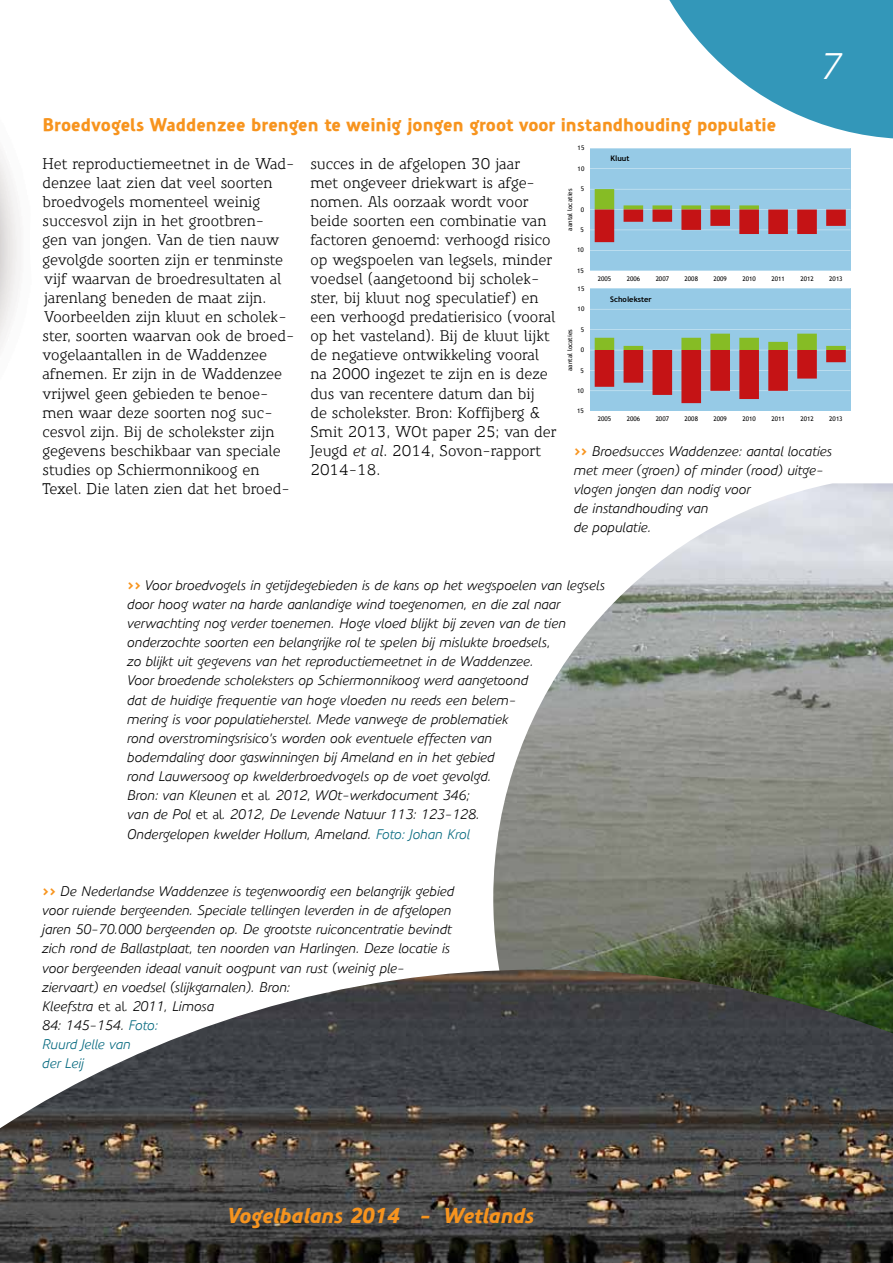
<style>
.page{position:relative;width:893px;height:1263px;background:#fff}
.page>*{position:absolute;margin:0;border:0;box-sizing:border-box;transform-origin:0 0}
.t1{font:italic 36px "Precious Sans";color:#fff}
.t2{font:italic 900 21px "Precious Sans";color:#f7941e}
.t3{font:900 18px "Precious Sans";color:#f7941e}
.t4{font:15px/19.2px "Precious Serif";color:#000}
.t5{font:italic 13.5px/19.2px "Precious Sans";color:#000}
.t6{font:700 7.65px "Trebuchet MS";color:#000}
.t7{font:6.3px "Trebuchet MS";letter-spacing:.005em;color:#000}
.s1{font-style:italic}
.s2{font-family:"Precious Serif";font-weight:700;color:#f7941e}
.s3{font-style:normal}
.s4{color:#00677d}
</style>
<div class="page">
<img style="left:493px;top:483px;width:400px;height:486px">
<img style="left:0;top:969px;width:893px;height:294px">
<div style="left:590px;top:148px;width:260px;height:123px;background:#96cae6"></div>
<hr style="left:590px;top:250px;width:260px;height:1px;background:#fff">
<hr style="left:590px;top:230px;width:260px;height:1px;background:#fff">
<hr style="left:590px;top:209px;width:260px;height:1px;background:#fff">
<hr style="left:590px;top:189px;width:260px;height:1px;background:#fff">
<hr style="left:590px;top:168px;width:260px;height:1px;background:#fff">
<hr style="left:590px;top:148px;width:260px;height:1px;background:#fff">
<svg style="left:595px;top:189px;width:251px;height:53px"></svg>
<div style="left:590px;top:289px;width:260px;height:122px;background:#96cae6"></div>
<hr style="left:590px;top:391px;width:260px;height:1px;background:#fff">
<hr style="left:590px;top:370px;width:260px;height:1px;background:#fff">
<hr style="left:590px;top:350px;width:260px;height:1px;background:#fff">
<hr style="left:590px;top:329px;width:260px;height:1px;background:#fff">
<hr style="left:590px;top:309px;width:260px;height:1px;background:#fff">
<hr style="left:590px;top:289px;width:260px;height:1px;background:#fff">
<svg style="left:595px;top:334px;width:251px;height:69px"></svg>
<svg style="left:669px;top:0;width:224px;height:139px"></svg>
<h1 class="t1" style="left:822px;top:43px;width:23px">7</h1>
<h3 class="t3" style="left:43px;top:113px;width:735px">Broedvogels Waddenzee brengen te weinig jongen groot voor instandhouding populatie</h3>
<p class="t4" style="left:310px;top:154px;width:248px">succes in de afgelopen 30 jaar<br>met ongeveer driekwart is afge&shy;nomen. Als oorzaak wordt voor beide soorten een combinatie van factoren genoemd: verhoogd risico op wegspoelen van legsels, minder voedsel (aangetoond bij scholek&shy;ster, bij kluut nog speculatief) en een verhoogd predatierisico (vooral op het vasteland). Bij de kluut lijkt de negatieve ontwikkeling vooral na 2000 ingezet te zijn en is deze dus van recentere datum dan bij<br>de scholekster. Bron: Koffijberg &amp;<br>Smit 2013, WOt paper 25; van der<br>Jeugd <span class="s1">et al</span>. 2014, Sovon-rapport<br>2014-18.</p>
<p class="t7" style="left:578px;top:144px;width:8px">15</p>
<p class="t6" style="left:610px;top:154px;width:20px">Kluut</p>
<p class="t4" style="left:43px;top:154px;width:253px">Het reproductiemeetnet in de Wad&shy;denzee laat zien dat veel soorten broedvogels momenteel weinig succesvol zijn in het grootbren-<br>gen van jongen. Van de tien nauw gevolgde soorten zijn er tenminste vijf waarvan de broedresultaten al jarenlang beneden de maat zijn.<br>Voorbeelden zijn kluut en scholek&shy;ster, soorten waarvan ook de broed&shy;vogelaantallen in de Waddenzee afnemen. Er zijn in de Waddenzee vrijwel geen gebieden te benoe&shy;men waar deze soorten nog suc&shy;cesvol zijn. Bij de scholekster zijn gegevens beschikbaar van speciale studies op Schiermonnikoog en Texel. Die laten zien dat het broed-</p>
<p class="t7" style="left:578px;top:165px;width:8px">10</p>
<p class="t7" style="left:581px;top:185px;width:5px">5</p>
<p class="t7" style="left:566px;top:231px;width:44px;rotate:-90deg">aantal locaties</p>
<p class="t7" style="left:581px;top:206px;width:5px">0</p>
<p class="t7" style="left:580px;top:226px;width:5px">5</p>
<p class="t7" style="left:577px;top:246px;width:8px">10</p>
<p class="t7" style="left:577px;top:267px;width:8px">15</p>
<p class="t7" style="left:598px;top:275px;width:15px">2005</p>
<p class="t7" style="left:627px;top:275px;width:15px">2006</p>
<p class="t7" style="left:656px;top:275px;width:15px">2007</p>
<p class="t7" style="left:685px;top:275px;width:15px">2008</p>
<p class="t7" style="left:713px;top:275px;width:15px">2009</p>
<p class="t7" style="left:742px;top:275px;width:15px">2010</p>
<p class="t7" style="left:771px;top:275px;width:15px">2011</p>
<p class="t7" style="left:800px;top:275px;width:15px">2012</p>
<p class="t7" style="left:829px;top:275px;width:15px">2013</p>
<p class="t7" style="left:578px;top:285px;width:8px">15</p>
<p class="t6" style="left:610px;top:294px;width:43px">Scholekster</p>
<p class="t7" style="left:578px;top:305px;width:8px">10</p>
<p class="t7" style="left:581px;top:326px;width:5px">5</p>
<p class="t7" style="left:566px;top:371px;width:43px;rotate:-90deg">aantal locaties</p>
<p class="t7" style="left:581px;top:346px;width:5px">0</p>
<p class="t7" style="left:580px;top:367px;width:5px">5</p>
<p class="t7" style="left:577px;top:387px;width:8px">10</p>
<p class="t7" style="left:577px;top:407px;width:8px">15</p>
<p class="t7" style="left:598px;top:415px;width:15px">2005</p>
<p class="t7" style="left:627px;top:415px;width:15px">2006</p>
<p class="t7" style="left:656px;top:415px;width:15px">2007</p>
<p class="t7" style="left:685px;top:415px;width:15px">2008</p>
<p class="t7" style="left:713px;top:415px;width:15px">2009</p>
<p class="t7" style="left:742px;top:415px;width:15px">2010</p>
<p class="t7" style="left:771px;top:415px;width:15px">2011</p>
<p class="t7" style="left:800px;top:415px;width:15px">2012</p>
<p class="t7" style="left:829px;top:415px;width:15px">2013</p>
<p class="t5" style="left:574px;top:441px;width:260px"><span class="s2">&gt;&gt;</span> Broedsucces Waddenzee: aantal locaties met meer (groen) of minder (rood) uitge&shy;vlogen jongen dan nodig voor<br>de instandhouding van<br>de populatie.</p>
<p class="t5" style="left:128px;top:575px;width:479px"><span class="s2">&gt;&gt;</span> Voor broedvogels in getijdegebieden is de kans op het wegspoelen van legsels door hoog water na harde aanlandige wind toegenomen, en die zal naar verwachting nog verder toenemen. Hoge vloed blijkt bij zeven van de tien onderzochte soorten een belangrijke rol te spelen bij mislukte broedsels,<br>zo blijkt uit gegevens van het reproductiemeetnet in de Waddenzee.<br>Voor broedende scholeksters op Schiermonnikoog werd aangetoond<br>dat de huidige frequentie van hoge vloeden nu reeds een belem-<br>mering is voor populatieherstel. Mede vanwege de problematiek<br>rond overstromingsrisico’s worden ook eventuele effecten van<br>bodemdaling door gaswinningen bij Ameland en in het gebied<br>rond Lauwersoog op kwelderbroedvogels op de voet gevolgd.<br>Bron: van Kleunen <span class="s3">et al</span>. 2012, WOt-werkdocument 346;<br>van de Pol <span class="s3">et al</span>. 2012, De Levende Natuur 113: 123-128.<br>Ondergelopen kwelder Hollum, Ameland. <span class="s4">Foto: Johan Krol</span></p>
<p class="t5" style="left:43px;top:882px;width:414px"><span class="s2">&gt;&gt;</span> De Nederlandse Waddenzee is tegenwoordig een belangrijk gebied voor ruiende bergeenden. Speciale tellingen leverden in de afgelopen jaren 50-70.000 bergeenden op. De grootste ruiconcentratie bevindt zich rond de Ballastplaat, ten noorden van Harlingen. Deze locatie is voor bergeenden ideaal vanuit oogpunt van rust (weinig ple&shy;ziervaart) en voedsel (slijkgarnalen). Bron:<br>Kleefstra <span class="s3">et al</span>. 2011, Limosa<br>84: 145-154. <span class="s4">Foto:<br>Ruurd Jelle van<br>der Leij</span></p>
<h2 class="t2" style="left:228px;top:1202px;width:309px">Vogelbalans 2014 - Wetlands</h2>
</div>
